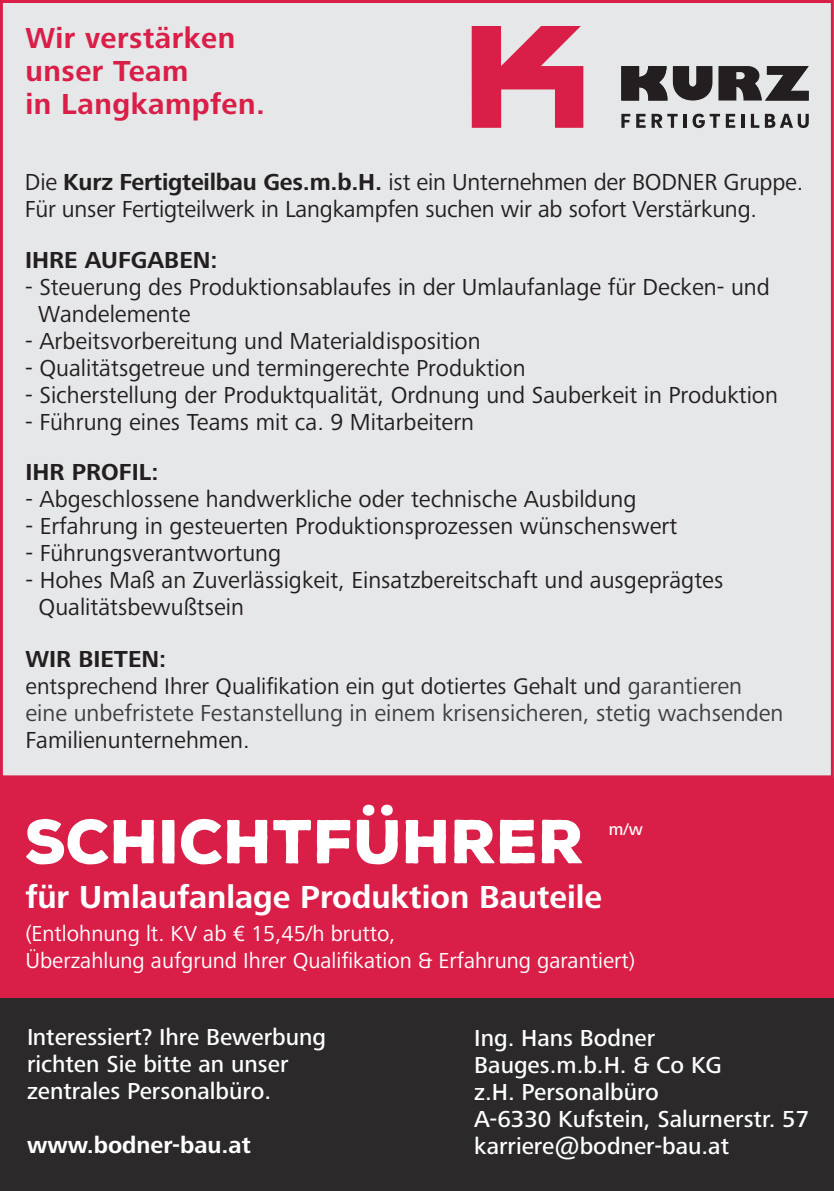
<style>
.page{position:relative;width:834px;height:1191px;background:#fff}
.page>*{position:absolute;margin:0;border:0;box-sizing:border-box;transform-origin:0 0}
.Fließtext{font:900 60px "Nexa Rust Sans";color:#fff}
.Fließtext-2{font:700 33px "Frutiger Next Pro";color:#fff}
.Fließtext-3{font:700 30px "Frutiger Next Pro";letter-spacing:.015em;color:#d91e47}
.Fließtext-4{font:24px/27px "Frutiger Next Pro";color:#231f20}
.Fließtext-5{font:500 24px/27px "Frutiger Next Pro";color:#fff}
.Fließtext-6{font:24px/27px "Frutiger Next Pro";color:#3e3e3f}
.Fließtext-7{font:700 24px "Frutiger Next Pro";color:#231f20}
.Fließtext-8{font:700 24px "Frutiger Next Pro";color:#fff}
.Fließtext-9{font:23.4px "Frutiger Next Pro";color:#231f20}
.Fließtext-10{font:22.5px "Frutiger Next Pro";color:#fff}
.Fließtext-11{font:500 17.4px "Frutiger Next Pro";color:#fff}
.s1{font-weight:700}
.s2{font-size:23.4px}
.s3{font-size:24px;color:#3e3e3f}
.s4{color:#231f20}
</style>
<div class="page">
<div style="left:1px;top:2px;width:831px;height:775px;background:#e6e7e9"></div>
<div style="left:0;top:778px;width:833px;height:220px;background:#d91e47"></div>
<div style="left:0;top:998px;width:833px;height:193px;background:#2b292a"></div>
<svg style="left:718px;top:66px;width:90px;height:34px"></svg>
<svg style="left:621px;top:66px;width:91px;height:34px"></svg>
<svg style="left:621px;top:114px;width:9px;height:14px"></svg>
<svg style="left:636px;top:114px;width:9px;height:14px"></svg>
<svg style="left:651px;top:114px;width:26px;height:14px"></svg>
<hr style="left:683px;top:114px;width:3px;height:14px;background:#231f20">
<svg style="left:692px;top:114px;width:43px;height:14px"></svg>
<hr style="left:741px;top:114px;width:3px;height:14px;background:#231f20">
<svg style="left:750px;top:114px;width:58px;height:14px"></svg>
<svg style="left:471px;top:26px;width:113px;height:102px"></svg>
<p class="Fließtext-3" style="left:26px;top:21px;width:211px">Wir verstärken</p>
<p class="Fließtext-3" style="left:26px;top:54px;width:164px">unser Team</p>
<p class="Fließtext-3" style="left:26px;top:87px;width:241px">in Langkampfen.</p>
<p class="Fließtext-4" style="left:25px;top:169px;width:779px">Die <span class="s1">Kurz Fertigteilbau Ges.m.b.H.</span> ist ein Unternehmen der BODNER Gruppe.<br>Für unser Fertigteilwerk in Langkampfen suchen wir ab sofort Verstärkung.</p>
<p class="Fließtext-7" style="left:25px;top:246px;width:194px">IHRE AUFGABEN:</p>
<p class="Fließtext-4" style="left:25px;top:274px;width:746px">- Steuerung des Produktionsablaufes in der Umlaufanlage für Decken- und</p>
<p class="Fließtext-4" style="left:38px;top:301px;width:154px">Wandelemente</p>
<p class="Fließtext-4" style="left:25px;top:328px;width:457px">- Arbeitsvorbereitung und Materialdisposition</p>
<p class="Fließtext-4" style="left:25px;top:355px;width:502px">- Qualitätsgetreue und termingerechte Produktion</p>
<p class="Fließtext-4" style="left:25px;top:382px;width:754px">- Sicherstellung der Produktqualität, Ordnung und Sauberkeit in Produktion</p>
<p class="Fließtext-4" style="left:25px;top:409px;width:450px">- Führung eines Teams mit ca. 9 Mitarbeitern</p>
<p class="Fließtext-7" style="left:26px;top:458px;width:134px">IHR PROFIL:</p>
<p class="Fließtext-4" style="left:26px;top:485px;width:612px"><span class="s2">-</span> Abgeschlossene handwerkliche oder technische Ausbildung</p>
<p class="Fließtext-4" style="left:26px;top:512px;width:653px">- Erfahrung in gesteuerten Produktionsprozessen wünschenswert</p>
<p class="Fließtext-4" style="left:26px;top:539px;width:257px">- Führungsverantwortung</p>
<p class="Fließtext-4" style="left:26px;top:566px;width:699px">- Hohes Maß an Zuverlässigkeit, Einsatzbereitschaft und ausgeprägtes</p>
<p class="Fließtext-4" style="left:39px;top:593px;width:207px">Qualitätsbewußtsein</p>
<p class="Fließtext-7" style="left:26px;top:645px;width:142px">WIR BIETEN:</p>
<p class="Fließtext-9" style="left:26px;top:672px;width:718px">entsprechend Ihrer Qualifikation ein gut dotiertes Gehalt und <span class="s3">garantieren</span></p>
<p class="Fließtext-6" style="left:26px;top:699px;width:759px">eine unbefristete Festanstellung in einem krisensicheren, stetig wachsenden<br><span class="s4">Familienunternehmen.</span></p>
<p class="Fließtext" style="left:25px;top:801px;width:561px">SCHICHTFÜHRER</p>
<p class="Fließtext-11" style="left:608px;top:819px;width:36px">m/w</p>
<p class="Fließtext-2" style="left:25px;top:878px;width:578px">für Umlaufanlage Produktion Bauteile</p>
<p class="Fließtext-10" style="left:25px;top:921px;width:371px">(Entlohnung lt. KV ab € 15,45/h brutto,</p>
<p class="Fließtext-10" style="left:25px;top:948px;width:611px">Überzahlung aufgrund Ihrer Qualifikation &amp; Erfahrung garantiert)</p>
<p class="Fließtext-5" style="left:27px;top:1023px;width:300px">Interessiert? Ihre Bewerbung richten Sie bitte an unser zentrales Personalbüro.</p>
<p class="Fließtext-8" style="left:27px;top:1131px;width:225px">www.bodner-bau.at</p>
<p class="Fließtext-5" style="left:474px;top:1024px;width:182px">Ing. Hans Bodner</p>
<p class="Fließtext-5" style="left:474px;top:1051px;width:249px">Bauges.m.b.H. &amp; Co KG</p>
<p class="Fließtext-5" style="left:474px;top:1078px;width:186px">z.H. Personalbüro</p>
<p class="Fließtext-5" style="left:474px;top:1105px;width:336px">A-6330 Kufstein, Salurnerstr. 57</p>
<p class="Fließtext-5" style="left:474px;top:1132px;width:256px">karriere@bodner-bau.at</p>
</div>
